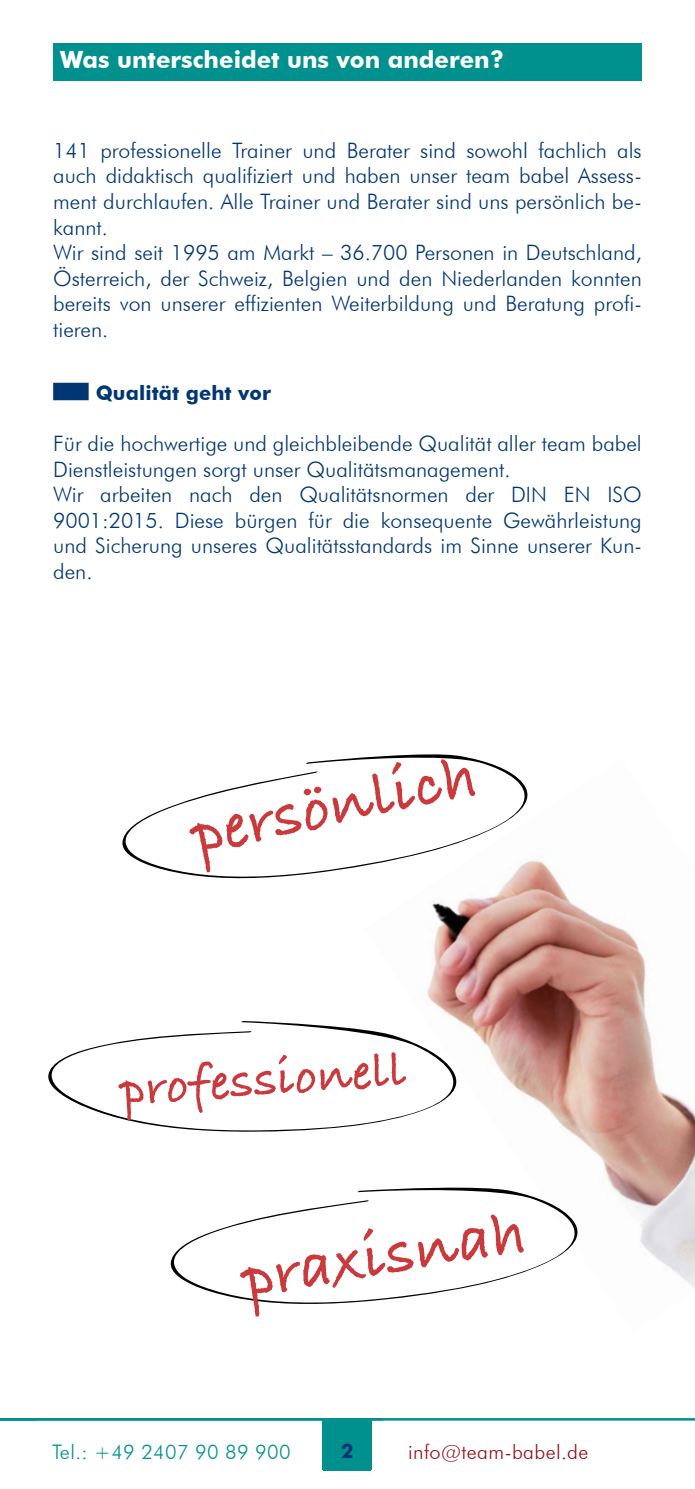
<style>
.page{position:relative;width:695px;height:1489px;background:#fff}
.page>*{position:absolute;margin:0;border:0;box-sizing:border-box;transform-origin:0 0}
.t1{font:700 64.75px "Bradley Hand ITCTT";color:#ca393c}
.t2{font:700 52px "Bradley Hand ITCTT";color:#ca393c}
.t3{font:700 23.75px "Futura BT";color:#fff}
.t4{font:300 21.25px/25.5px "Futura BT";color:#003671}
.t5{font:300 20px "Futura BT";letter-spacing:.02em;color:#00918f}
.t6{font:300 20px "Futura BT";letter-spacing:.02em;color:#960e1a}
.t7{font:700 20px "Futura BT";letter-spacing:.005em;color:#003671}
</style>
<div class="page">
<div style="left:322px;top:1419px;width:50px;height:50px;background:#00918f"></div>
<hr style="left:0;top:1417px;width:694px;height:3px;background:#00918f">
<div style="left:53px;top:43px;width:588px;height:37px;background:#00918f"></div>
<img style="left:427px;top:865px;width:267px;height:422px">
<svg style="left:122px;top:754px;width:423px;height:126px"></svg>
<svg style="left:48px;top:1020px;width:423px;height:112px"></svg>
<svg style="left:170px;top:1184px;width:424px;height:120px"></svg>
<div style="left:53px;top:383px;width:36px;height:17px;background:#003671"></div>
<p class="t3" style="left:60px;top:45px;width:445px">Was unterscheidet uns von anderen?</p>
<p class="t4" style="left:53px;top:137px;width:590px">141 professionelle Trainer und Berater sind sowohl fachlich als auch didaktisch qualifiziert und haben unser team babel Assess&shy;ment durchlaufen. Alle Trainer und Berater sind uns persönlich be&shy;kannt.<br>Wir sind seit 1995 am Markt – 36.700 Personen in Deutschland, Österreich, der Schweiz, Belgien und den Niederlanden konnten bereits von unserer effizienten Weiterbildung und Beratung profi&shy;tieren.</p>
<p class="t7" style="left:96px;top:381px;width:177px">Qualität geht vor</p>
<p class="t4" style="left:53px;top:431px;width:590px">Für die hochwertige und gleichbleibende Qualität aller team babel Dienstleistungen sorgt unser Qualitätsmanagement.<br>Wir arbeiten nach den Qualitätsnormen der DIN EN ISO 9001:2015. Diese bürgen für die konsequente Gewährleistung und Sicherung unseres Qualitätsstandards im Sinne unserer Kun&shy;den.</p>
<h1 class="t1" style="left:183px;top:786px;width:290px;rotate:-12deg">persönlich</h1>
<h2 class="t2" style="left:118px;top:1049px;width:287px;rotate:-4deg">professionell</h2>
<h1 class="t1" style="left:235px;top:1230px;width:287px;rotate:-10deg">praxisnah</h1>
<p class="t5" style="left:52px;top:1439px;width:240px">Tel.: +49 2407 90 89 900</p>
<p class="t7" style="left:341px;top:1438px;width:14px">2</p>
<p class="t6" style="left:408px;top:1439px;width:182px">info@team-babel.de</p>
</div>
